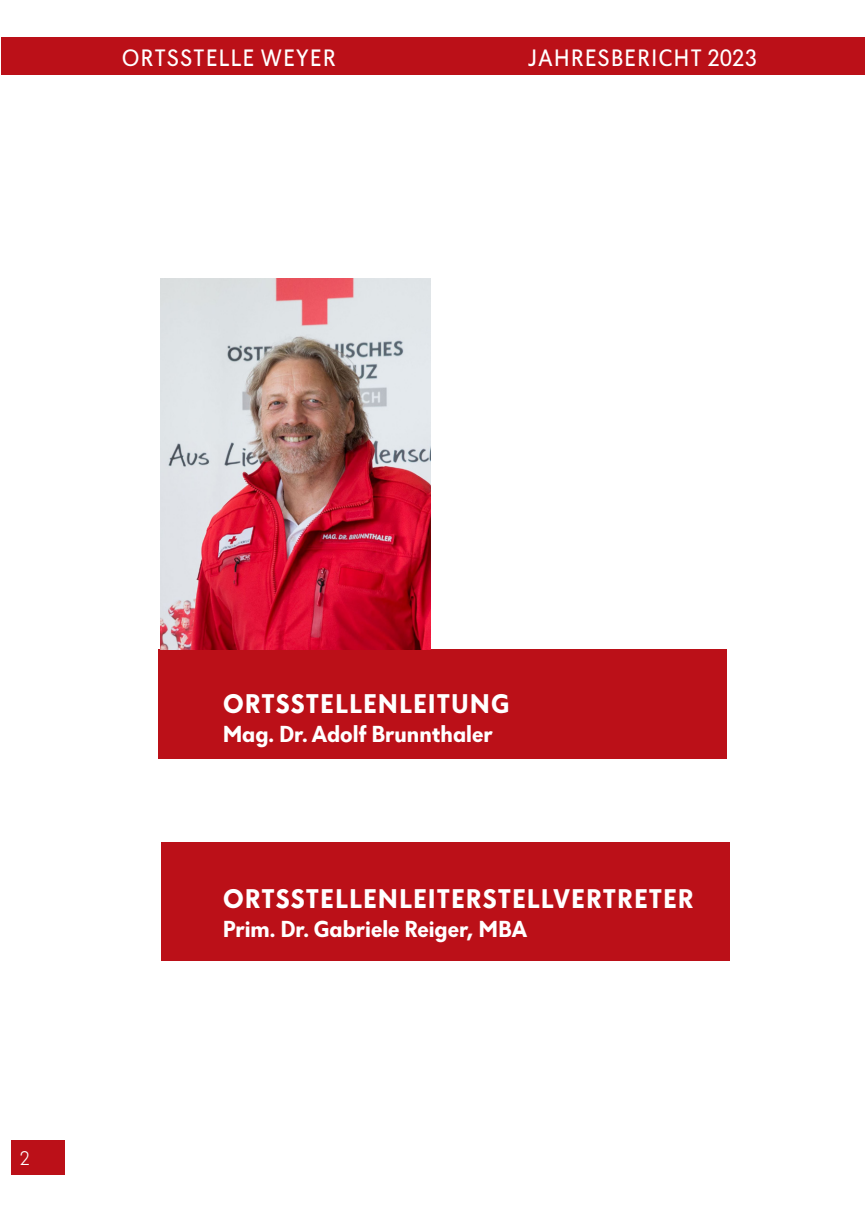
<style>
.page{position:relative;width:865px;height:1214px;background:#fff}
.page>*{position:absolute;margin:0;border:0;box-sizing:border-box;transform-origin:0 0}
.t1{font:700 28px "Dunant";letter-spacing:.035em;color:#fff}
.t2{font:700 24px "Dunant";color:#fff}
.t3{font:24px "Dunant";letter-spacing:.035em;color:#fff}
.t4{font:300 20px "Dunant";color:#fff}
</style>
<div class="page">
<div style="left:11px;top:1140px;width:54px;height:34px;background:#bb1018"></div>
<div style="left:2px;top:37px;width:863px;height:38px;background:#bb1018"></div>
<div style="left:159px;top:649px;width:568px;height:110px;background:#bb1018"></div>
<div style="left:162px;top:841px;width:567px;height:119px;background:#bb1018"></div>
<img style="left:160px;top:278px;width:270px;height:371px">
<p class="t3" style="left:122px;top:45px;width:216px">ORTSSTELLE WEYER</p>
<p class="t3" style="left:528px;top:45px;width:231px">JAHRESBERICHT 2023</p>
<p class="t4" style="left:20px;top:1147px;width:11px">2</p>
<p class="t1" style="left:223px;top:687px;width:288px">ORTSSTELLENLEITUNG</p>
<p class="t2" style="left:223px;top:720px;width:271px">Mag. Dr. Adolf Brunnthaler</p>
<p class="t1" style="left:223px;top:882px;width:472px">ORTSSTELLENLEITERSTELLVERTRETER</p>
<p class="t2" style="left:223px;top:914px;width:306px">Prim. Dr. Gabriele Reiger, MBA</p>
</div>
